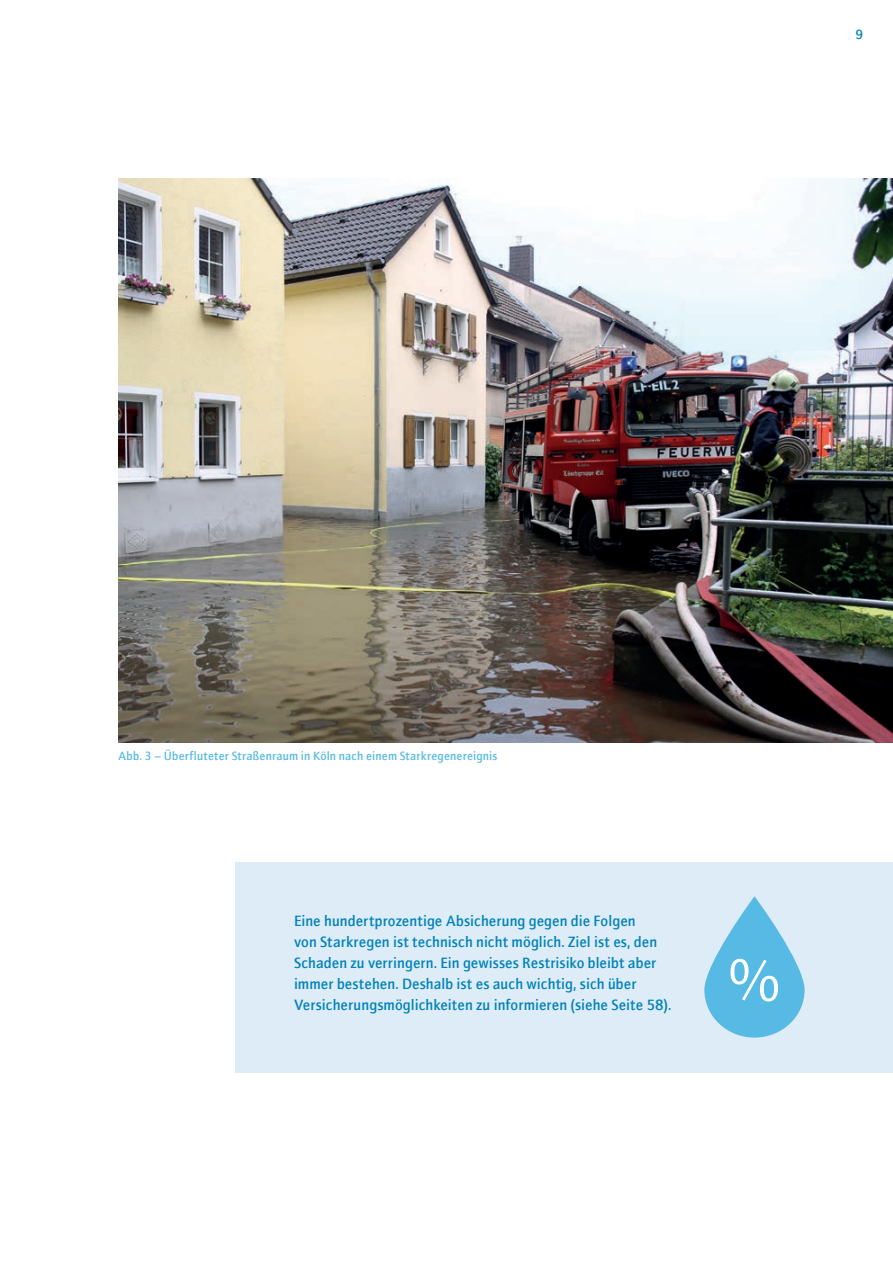
<style>
.page{position:relative;width:893px;height:1263px;background:#fff}
.page>*{position:absolute;margin:0;border:0;box-sizing:border-box;transform-origin:0 0}
.t1{font:60px "ITC Quay Sans";color:#fff}
.t2{font:500 15px/21px "ITC Quay Sans";letter-spacing:.005em;color:#0082ba}
.t3{font:500 13.5px "ITC Quay Sans";color:#0082ba}
.t4{font:500 12px "ITC Quay Sans";letter-spacing:.015em;color:#56bae4}
</style>
<div class="page">
<div style="left:235px;top:863px;width:658px;height:210px;background:#ddecf6"></div>
<img style="left:118px;top:178px;width:775px;height:564px">
<svg style="left:704px;top:896px;width:101px;height:141px;fill:#56bae4"></svg>
<p class="t3" style="left:855px;top:26px;width:9px">9</p>
<p class="t4" style="left:118px;top:749px;width:381px">Abb. 3 – Überfluteter Straßenraum in Köln nach einem Starkregenereignis</p>
<p class="t2" style="left:294px;top:910px;width:379px">Eine hundertprozentige Absicherung gegen die Folgen<br>von Starkregen ist technisch nicht möglich. Ziel ist es, den Schaden zu verringern. Ein gewisses Restrisiko bleibt aber immer bestehen. Deshalb ist es auch wichtig, sich über Versicherungsmöglichkeiten zu informieren (siehe Seite 58).</p>
<h1 class="t1" style="left:728px;top:943px;width:54px">%</h1>
</div>
